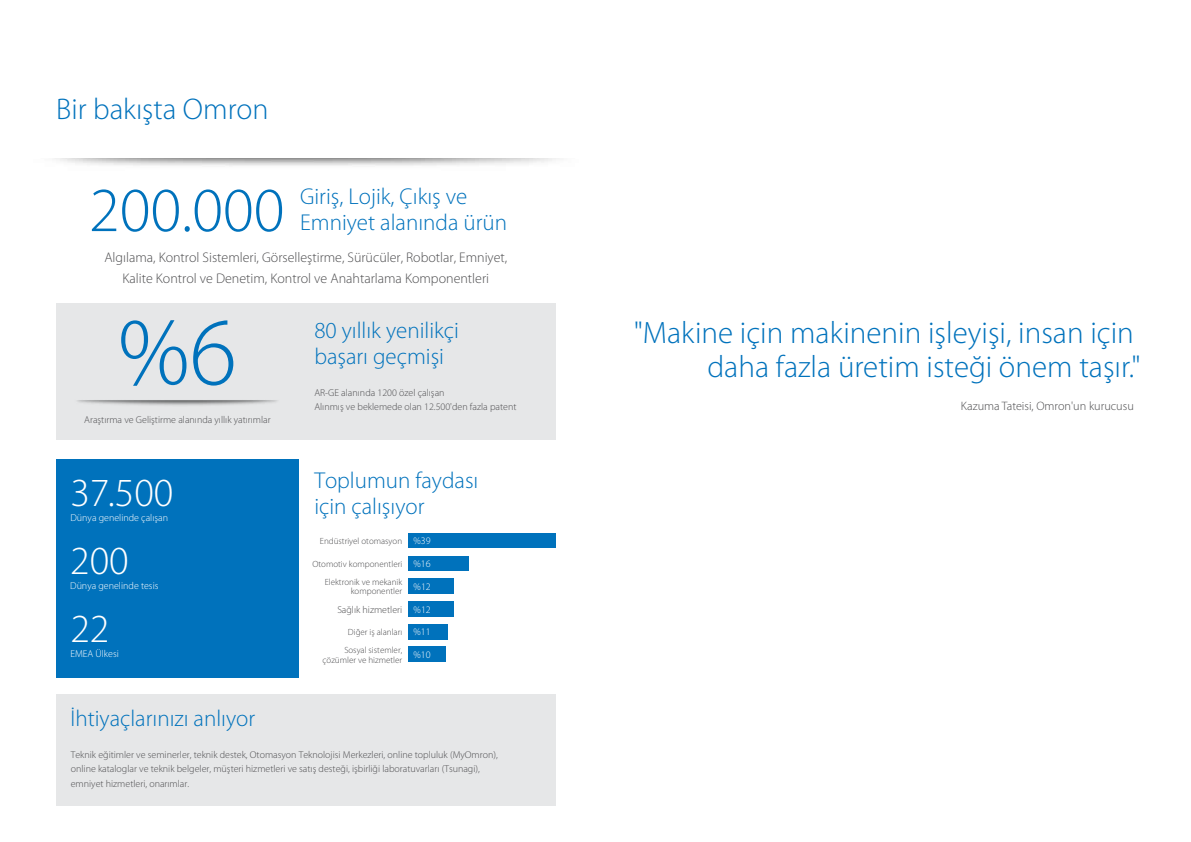
<style>
.page{position:relative;width:1191px;height:842px;background:#fff}
.page>*{position:absolute;margin:0;border:0;box-sizing:border-box;transform-origin:0 0}
.t1{font:300 97px "Myriad Pro";color:#0072bc}
.t2{font:300 63px "Myriad Pro";color:#0072bc}
.t3{font:300 40px "Myriad Pro";color:#fff}
.t4{font:300 31px/34px "Myriad Pro";color:#0072bc;text-align:right}
.t5{font:300 30px "Myriad Pro";color:#0072bc}
.t6{font:300 23px/26px "Myriad Pro";color:#0072bc}
.t7{font:300 14px/20.3px "Myriad Pro";color:#4d4d4f;text-align:center}
.t8{font:300 12.2px "Myriad Pro";color:#4d4d4f}
.t9{font:300 10px/14.5px "Myriad Pro";color:#4d4d4f}
.t10{font:300 10px "Myriad Pro";color:#fff}
.t11{font:300 9px/18.1px "Myriad Pro";color:#4d4d4f}
.s1{font-size:10px;color:#fff}
.s2{color:#fff}
</style>
<div class="page">
<div style="left:56px;top:303px;width:499px;height:136px;background:#e6e7e8"></div>
<div style="left:56px;top:459px;width:243px;height:218px;background:#0072bc"></div>
<div style="left:56px;top:694px;width:499px;height:112px;background:#e6e7e8"></div>
<div style="left:408px;top:533px;width:147px;height:15px;background:#0072bc"></div>
<div style="left:408px;top:556px;width:60px;height:15px;background:#0072bc"></div>
<div style="left:408px;top:578px;width:45px;height:16px;background:#0072bc"></div>
<div style="left:408px;top:601px;width:45px;height:15px;background:#0072bc"></div>
<div style="left:408px;top:624px;width:39px;height:15px;background:#0072bc"></div>
<div style="left:408px;top:647px;width:37px;height:15px;background:#0072bc"></div>
<h3 class="t5" style="left:56px;top:92px;width:214px">Bir bakışta Omron</h3>
<h2 class="t2" style="left:89px;top:175px;width:197px">200.000</h2>
<h3 class="t6" style="left:300px;top:184px;width:208px">Giriş, Lojik, Çıkış ve<br>Emniyet alanında ürün</h3>
<h3 class="t7" style="left:104px;top:248px;width:404px">Algılama, Kontrol Sistemleri, Görselleştirme, Sürücüler, Robotlar, Emniyet,<br>Kalite Kontrol ve Denetim, Kontrol ve Anahtarlama Komponentleri</h3>
<h1 class="t1" style="left:118px;top:299px;width:120px">%6</h1>
<p class="t9" style="left:84px;top:413px;width:188px">Araştırma ve Geliştirme alanında yıllık yatırımlar</p>
<h3 class="t3" style="left:70px;top:471px;width:104px">37.500</h3>
<p class="t10" style="left:70px;top:512px;width:99px">Dünya genelinde çalışan</p>
<h3 class="t3" style="left:70px;top:539px;width:60px">200</h3>
<p class="t10" style="left:70px;top:580px;width:90px">Dünya genelinde tesis</p>
<h3 class="t3" style="left:70px;top:607px;width:41px">22</h3>
<p class="t10" style="left:70px;top:648px;width:50px">EMEA Ülkesi</p>
<h3 class="t6" style="left:314px;top:318px;width:146px">80 yıllık yenilikçi başarı geçmişi</h3>
<p class="t9" style="left:314px;top:385px;width:132px">AR-GE alanında 1200 özel çalışan</p>
<p class="t9" style="left:314px;top:400px;width:204px">Alınmış ve beklemede olan 12.500'den fazla patent</p>
<h3 class="t6" style="left:314px;top:468px;width:166px">Toplumun faydası için çalışıyor</h3>
<p class="t11" style="left:320px;top:532px;width:112px">Endüstriyel otomasyon <span class="s1">%39</span></p>
<p class="t11" style="left:325px;top:555px;width:107px;text-indent:-12px">Otomotiv komponentleri <span class="s1">%16<br></span>Elektronik ve mekanik</p>
<p class="t11" style="left:351px;top:582px;width:81px">komponentler <sup>%12</sup></p>
<p class="t9" style="left:337px;top:602px;width:95px">Sağlık hizmetleri <span class="s2">%12</span></p>
<p class="t11" style="left:344px;top:623px;width:88px;text-indent:4px">Diğer iş alanları <span class="s1">%11<br></span>Sosyal sistemler,</p>
<p class="t11" style="left:322px;top:651px;width:110px">çözümler ve hizmetler <sup>%10</sup></p>
<h3 class="t6" style="left:70px;top:705px;width:186px">İhtiyaçlarınızı anlıyor</h3>
<p class="t9" style="left:71px;top:747px;width:428px">Teknik eğitimler ve seminerler, teknik destek, Otomasyon Teknolojisi Merkezleri, online topluluk (MyOmron), online kataloglar ve teknik belgeler, müşteri hizmetleri ve satış desteği, işbirliği laboratuvarları (Tsunagi), emniyet hizmetleri, onarımlar.</p>
<h3 class="t4" style="left:633px;top:317px;width:508px">"Makine için makinenin işleyişi, insan için daha fazla üretim isteği önem taşır."</h3>
<p class="t8" style="left:960px;top:399px;width:174px">Kazuma Tateisi, Omron'un kurucusu</p>
</div>
